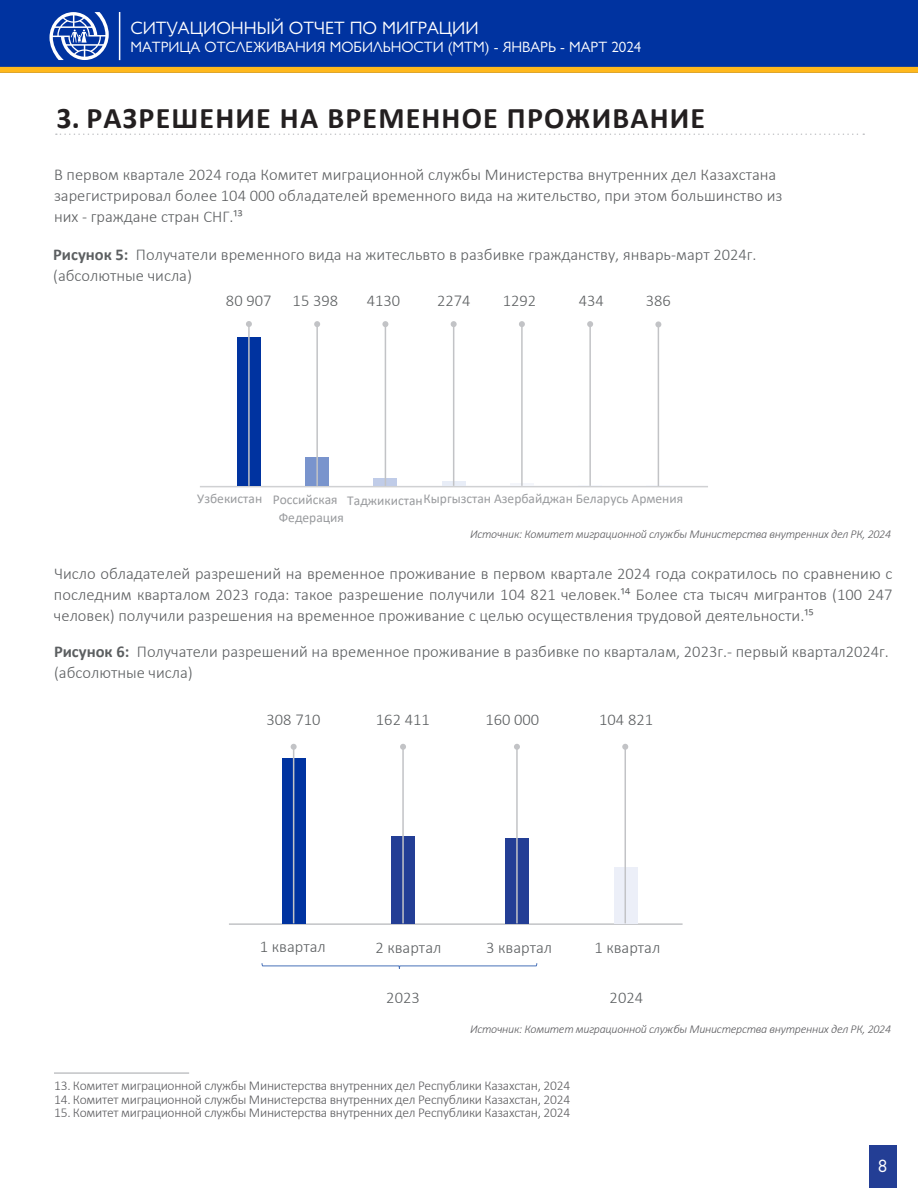
<style>
.page{position:relative;width:918px;height:1188px;background:#fff}
.page>*{position:absolute;margin:0;border:0;box-sizing:border-box;transform-origin:0 0}
.t1{font:700 30px "Calibri";letter-spacing:.04em;color:#231f20}
.t2{font:18px "Gill Sans Nova";color:#fff}
.Sub-title{font:300 16.5px/21px "Calibri";color:#5c5e60;text-align:justify}
.Sub-title-2{font:300 16.5px/21px "Calibri";color:#5c5f61}
.t3{font:15px "Gill Sans Nova";color:#fff}
.t4{font:300 13.5px "Calibri";letter-spacing:-.02em;color:#5c5c5f}
.t5{font:13.5px "Calibri";color:#999b9e}
.t6{font:italic 300 12px "Calibri";letter-spacing:-.02em;color:#5c5c5f}
.s1{font-weight:700}
</style>
<div class="page">
<div style="left:0;top:0;width:918px;height:72px;background:#0033a0"></div>
<div style="left:0;top:67px;width:918px;height:6px;background:#ffb81c"></div>
<svg style="left:50px;top:12px;width:59px;height:48px"></svg>
<hr style="left:119px;top:12px;width:1px;height:48px;background:#fff">
<div style="left:869px;top:1145px;width:27px;height:42px;background:#233e95"></div>
<svg style="left:56px;top:133px;width:808px;height:2px"></svg>
<svg style="left:261px;top:963px;width:277px;height:6px"></svg>
<hr style="left:229px;top:923px;width:454px;height:2px;background:#c2c3c6">
<hr style="left:54px;top:1072px;width:135px;height:2px;background:#c2c3c6">
<hr style="left:200px;top:486px;width:508px;height:1px;background:#d0d1d3">
<div style="left:237px;top:337px;width:24px;height:149px;background:#0033a0"></div>
<hr style="left:248px;top:324px;width:2px;height:162px;background:#c2c3c6">
<svg style="left:246px;top:321px;width:6px;height:6px"></svg>
<div style="left:282px;top:758px;width:23px;height:165px;background:#0033a0"></div>
<hr style="left:293px;top:747px;width:1px;height:176px;background:#c2c3c6">
<svg style="left:291px;top:744px;width:6px;height:6px"></svg>
<div style="left:306px;top:458px;width:23px;height:28px;background:#7994cd"></div>
<hr style="left:316px;top:324px;width:2px;height:162px;background:#c2c3c6">
<svg style="left:314px;top:321px;width:6px;height:6px"></svg>
<div style="left:391px;top:836px;width:24px;height:87px;background:#233e95"></div>
<hr style="left:402px;top:747px;width:2px;height:176px;background:#c2c3c6">
<svg style="left:400px;top:744px;width:6px;height:6px"></svg>
<div style="left:374px;top:478px;width:23px;height:8px;background:#c0cce8"></div>
<hr style="left:385px;top:324px;width:1px;height:162px;background:#c2c3c6">
<svg style="left:382px;top:321px;width:6px;height:6px"></svg>
<div style="left:505px;top:838px;width:24px;height:85px;background:#233e95"></div>
<hr style="left:516px;top:747px;width:2px;height:176px;background:#c2c3c6">
<svg style="left:514px;top:744px;width:6px;height:6px"></svg>
<div style="left:615px;top:867px;width:23px;height:56px;background:#eceff8"></div>
<hr style="left:625px;top:747px;width:1px;height:176px;background:#c2c3c6">
<svg style="left:622px;top:744px;width:6px;height:6px"></svg>
<hr style="left:442px;top:482px;width:23px;height:4px;background:#e8edf7">
<hr style="left:453px;top:324px;width:1px;height:162px;background:#c2c3c6">
<svg style="left:451px;top:321px;width:6px;height:6px"></svg>
<hr style="left:510px;top:483px;width:24px;height:3px;background:#f4f6fb">
<hr style="left:521px;top:324px;width:2px;height:162px;background:#c2c3c6">
<svg style="left:519px;top:321px;width:6px;height:6px"></svg>
<svg style="left:578px;top:485px;width:24px;height:1px"></svg>
<hr style="left:589px;top:324px;width:2px;height:162px;background:#c2c3c6">
<svg style="left:587px;top:321px;width:6px;height:6px"></svg>
<svg style="left:647px;top:485px;width:23px;height:1px"></svg>
<hr style="left:658px;top:324px;width:1px;height:162px;background:#c2c3c6">
<svg style="left:655px;top:321px;width:6px;height:6px"></svg>
<p class="t2" style="left:130px;top:17px;width:350px">СИТУАЦИОННЫЙ ОТЧЕТ ПО МИГРАЦИИ</p>
<p class="t3" style="left:130px;top:38px;width:513px">МАТРИЦА ОТСЛЕЖИВАНИЯ МОБИЛЬНОСТИ (MTM) - ЯНВАРЬ - МАРТ 2024</p>
<p class="t1" style="left:56px;top:96px;width:650px">3. РАЗРЕШЕНИЕ НА ВРЕМЕННОЕ ПРОЖИВАНИЕ</p>
<p class="Sub-title" style="left:54px;top:163px;width:730px;text-align:left">В первом квартале 2024 года Комитет миграционной службы Министерства внутренних дел Казахстана зарегистрировал более 104 000 обладателей временного вида на жительство, при этом большинство из них - граждане стран СНГ.¹³</p>
<p class="Sub-title-2" style="left:53px;top:243px;width:705px"><span class="s1">Рисунок 5:</span> Получатели временного вида на житесльвто в разбивке гражданству, январь-март 2024г. (абсолютные числа)</p>
<p class="Sub-title-2" style="left:226px;top:290px;width:47px">80 907</p>
<p class="Sub-title-2" style="left:293px;top:290px;width:47px">15 398</p>
<p class="Sub-title-2" style="left:367px;top:290px;width:35px">4130</p>
<p class="Sub-title-2" style="left:437px;top:290px;width:35px">2274</p>
<p class="Sub-title-2" style="left:503px;top:290px;width:35px">1292</p>
<p class="Sub-title-2" style="left:579px;top:290px;width:27px">434</p>
<p class="Sub-title-2" style="left:646px;top:290px;width:27px">386</p>
<p class="t5" style="left:197px;top:489px;width:66px">Узбекистан</p>
<p class="t5" style="left:424px;top:489px;width:261px">Кыргызстан Азербайджан Беларусь Aрмения</p>
<p class="t6" style="left:470px;top:527px;width:423px">Источник: Комитет миграционной службы Министерства внутренних дел РК, 2024</p>
<p class="t5" style="left:273px;top:491px;width:66px">Российская</p>
<p class="t5" style="left:279px;top:508px;width:66px">Федерация</p>
<p class="t5" style="left:347px;top:491px;width:77px">Таджикистан</p>
<p class="Sub-title" style="left:54px;top:563px;width:840px">Число обладателей разрешений на временное проживание в первом квартале 2024 года сократилось по сравнению с последним кварталом 2023 года: такое разрешение получили 104 821 человек.¹⁴ Более ста тысяч мигрантов (100 247 человек) получили разрешения на временное проживание с целью осуществления трудовой деятельности.¹⁵</p>
<p class="Sub-title-2" style="left:54px;top:640px;width:836px"><span class="s1">Рисунок 6:</span> Получатели разрешений на временное проживание в разбивке по кварталам, 2023г.- первый квартал2024г. (абсолютные числа)</p>
<p class="Sub-title-2" style="left:267px;top:709px;width:55px">308 710</p>
<p class="Sub-title-2" style="left:376px;top:709px;width:55px">162 411</p>
<p class="Sub-title-2" style="left:485px;top:709px;width:55px">160 000</p>
<p class="Sub-title-2" style="left:599px;top:709px;width:55px">104 821</p>
<p class="Sub-title-2" style="left:260px;top:936px;width:67px">1 квартал</p>
<p class="Sub-title-2" style="left:375px;top:937px;width:67px">2 квартал</p>
<p class="Sub-title-2" style="left:486px;top:937px;width:67px">3 квартал</p>
<p class="Sub-title-2" style="left:594px;top:937px;width:67px">1 квартал</p>
<p class="Sub-title-2" style="left:386px;top:987px;width:35px">2023</p>
<p class="Sub-title-2" style="left:610px;top:987px;width:35px">2024</p>
<p class="t6" style="left:470px;top:1022px;width:423px">Источник: Комитет миграционной службы Министерства внутренних дел РК, 2024</p>
<p class="t4" style="left:54px;top:1078px;width:517px">13. Комитет миграционной службы Министерства внутренних дел Республики Казахстан, 2024</p>
<p class="t4" style="left:54px;top:1091px;width:517px">14. Комитет миграционной службы Министерства внутренних дел Республики Казахстан, 2024</p>
<p class="t4" style="left:54px;top:1105px;width:517px">15. Комитет миграционной службы Министерства внутренних дел Республики Казахстан, 2024</p>
<p class="t2" style="left:878px;top:1155px;width:10px">8</p>
</div>
